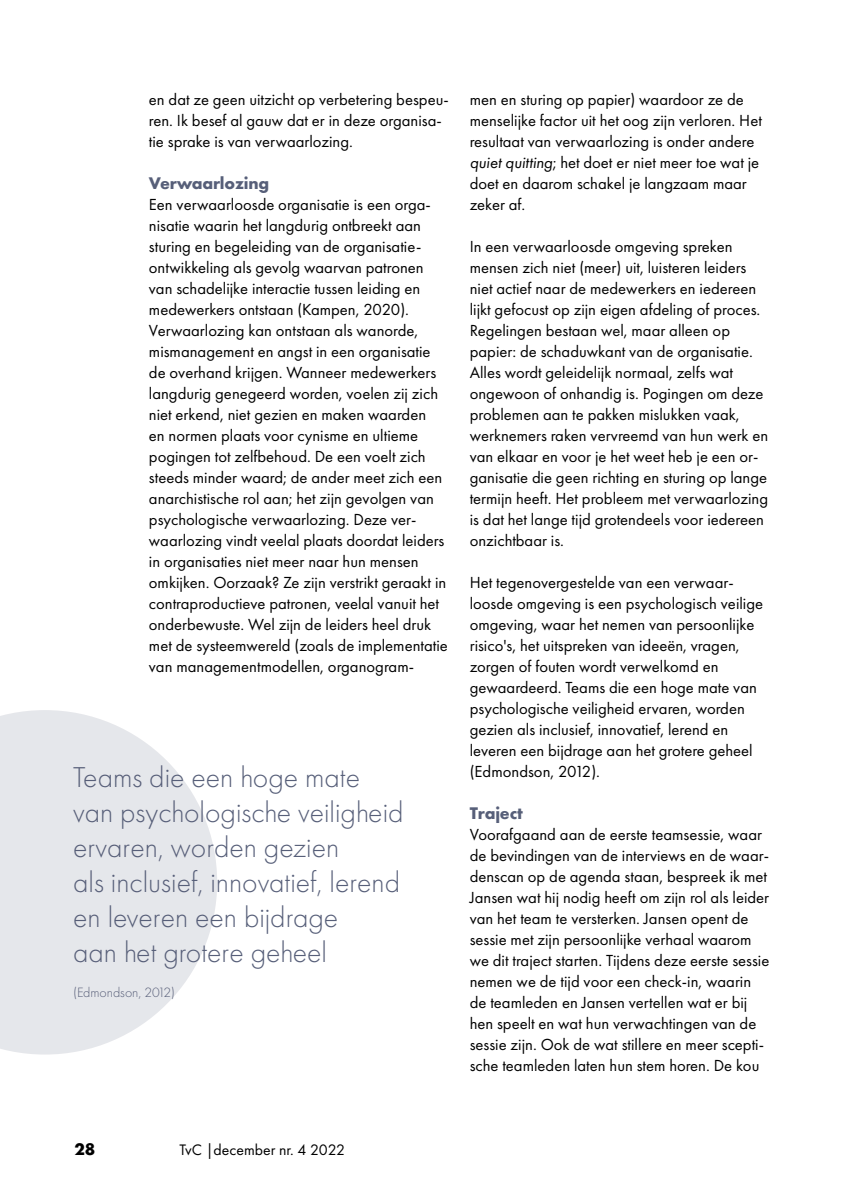
<style>
.page{position:relative;width:844px;height:1191px;background:#fff}
.page>*{position:absolute;margin:0;border:0;box-sizing:border-box;transform-origin:0 0}
.t1{font:300 29.75px/35px "Futura PT";color:#575f79}
.t2{font:700 17.5px "Futura PT";letter-spacing:-.01em;color:#575f79}
.t3{font:700 17.5px "Futura PT";color:#000}
.t4{font:16.62px/21px "Futura PT";color:#000}
.t5{font:15.75px "Futura PT";color:#000}
.t6{font:300 14px "Futura PT";color:#575f79}
.s1{font-style:italic}
</style>
<div class="page">
<svg style="left:0;top:710px;width:217px;height:344px;fill:#e5e7eb"></svg>
<p class="t4" style="left:149px;top:89px;width:301px">en dat ze geen uitzicht op verbetering bespeu&shy;ren. Ik besef al gauw dat er in deze organisa&shy;tie sprake is van verwaarlozing.</p>
<p class="t2" style="left:149px;top:172px;width:122px">Verwaarlozing</p>
<p class="t4" style="left:149px;top:194px;width:300px">Een verwaarloosde organisatie is een orga&shy;nisatie waarin het langdurig ontbreekt aan sturing en begeleiding van de organisatie&shy;ontwikkeling als gevolg waarvan patronen van schadelijke interactie tussen leiding en medewerkers ontstaan (Kampen, 2020).<br>Verwaarlozing kan ontstaan als wanorde, mismanagement en angst in een organisatie de overhand krijgen. Wanneer medewerkers langdurig genegeerd worden, voelen zij zich niet erkend, niet gezien en maken waarden<br>en normen plaats voor cynisme en ultieme pogingen tot zelfbehoud. De een voelt zich steeds minder waard; de ander meet zich een anarchistische rol aan; het zijn gevolgen van psychologische verwaarlozing. Deze ver&shy;waarlozing vindt veelal plaats doordat leiders in organisaties niet meer naar hun mensen omkijken. Oorzaak? Ze zijn verstrikt geraakt in contraproductieve patronen, veelal vanuit het onderbewuste. Wel zijn de leiders heel druk met de systeemwereld (zoals de implementatie van managementmodellen, organogram-</p>
<h1 class="t1" style="left:73px;top:759px;width:332px">Teams die een hoge mate van psychologische veiligheid ervaren, worden gezien<br>als inclusief, innovatief, lerend en leveren een bijdrage<br>aan het grotere geheel</h1>
<p class="t6" style="left:73px;top:984px;width:103px">(Edmondson, 2012)</p>
<p class="t4" style="left:469px;top:89px;width:293px">men en sturing op papier) waardoor ze de menselijke factor uit het oog zijn verloren. Het resultaat van verwaarlozing is onder andere <span class="s1">quiet quitting</span>; het doet er niet meer toe wat je doet en daarom schakel je langzaam maar zeker af.</p>
<p class="t4" style="left:469px;top:236px;width:300px">In een verwaarloosde omgeving spreken mensen zich niet (meer) uit, luisteren leiders niet actief naar de medewerkers en iedereen lijkt gefocust op zijn eigen afdeling of proces.<br>Regelingen bestaan wel, maar alleen op papier: de schaduwkant van de organisatie.<br>Alles wordt geleidelijk normaal, zelfs wat ongewoon of onhandig is. Pogingen om deze problemen aan te pakken mislukken vaak, werknemers raken vervreemd van hun werk en van elkaar en voor je het weet heb je een or&shy;ganisatie die geen richting en sturing op lange termijn heeft. Het probleem met verwaarlozing is dat het lange tijd grotendeels voor iedereen onzichtbaar is.</p>
<p class="t4" style="left:469px;top:572px;width:295px">Het tegenovergestelde van een verwaar&shy;loosde omgeving is een psychologisch veilige omgeving, waar het nemen van persoonlijke risico's, het uitspreken van ideeën, vragen, zorgen of fouten wordt verwelkomd en gewaardeerd. Teams die een hoge mate van psychologische veiligheid ervaren, worden gezien als inclusief, innovatief, lerend en leveren een bijdrage aan het grotere geheel (Edmondson, 2012).</p>
<p class="t2" style="left:469px;top:802px;width:55px">Traject</p>
<p class="t4" style="left:469px;top:824px;width:301px">Voorafgaand aan de eerste teamsessie, waar de bevindingen van de interviews en de waar&shy;denscan op de agenda staan, bespreek ik met Jansen wat hij nodig heeft om zijn rol als leider van het team te versterken. Jansen opent de sessie met zijn persoonlijke verhaal waarom we dit traject starten. Tijdens deze eerste sessie nemen we de tijd voor een check-in, waarin de teamleden en Jansen vertellen wat er bij hen speelt en wat hun verwachtingen van de sessie zijn. Ook de wat stillere en meer scepti&shy;sche teamleden laten hun stem horen. De kou</p>
<p class="t3" style="left:74px;top:1137px;width:22px">28</p>
<p class="t5" style="left:179px;top:1140px;width:167px">TvC |december nr. 4 2022</p>
</div>
